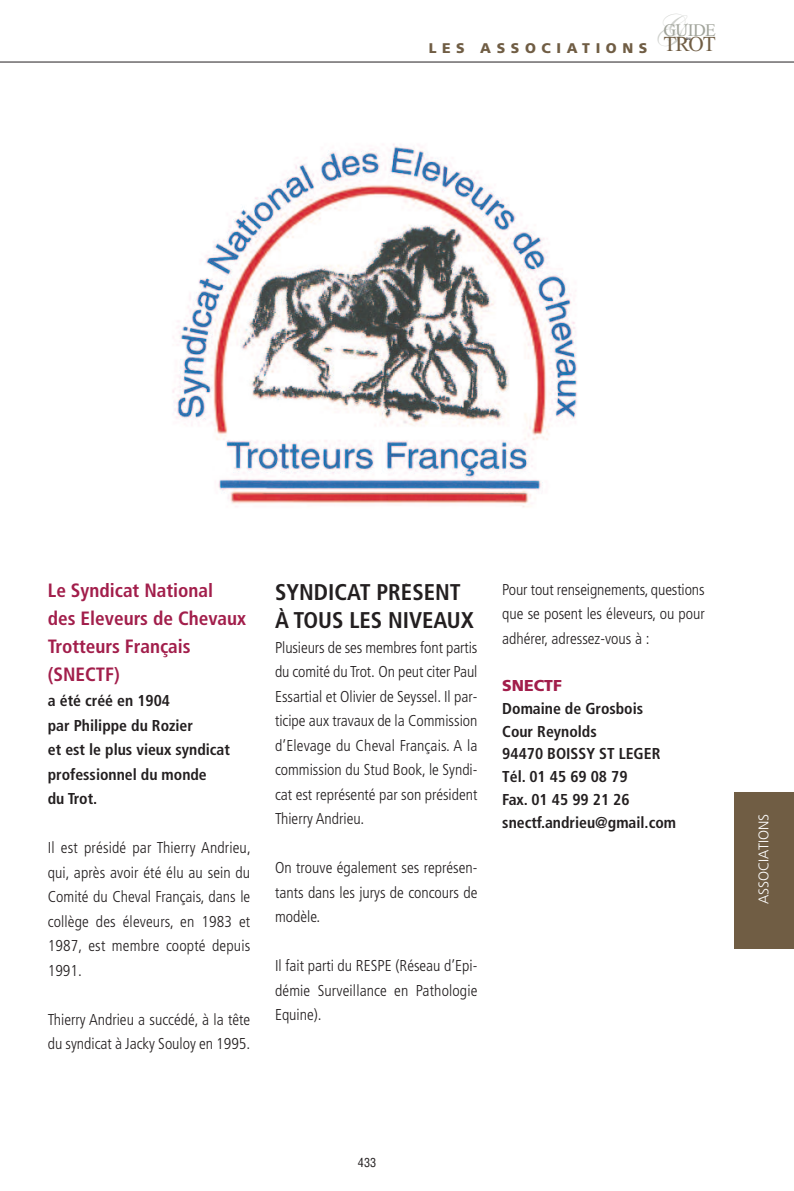
<style>
.page{position:relative;width:794px;height:1191px;background:#fff}
.page>*{position:absolute;margin:0;border:0;box-sizing:border-box;transform-origin:0 0}
.t1{font:700 condensed 22.75px/28px "Frutiger";color:#231f20}
.t2{font:21.35px "Times New Roman";color:#705d44}
.t3{font:700 condensed 19.25px/28px "Frutiger";color:#a21e4b}
.t4{font:17.68px "Times New Roman";letter-spacing:-.035em;color:#a1a49b}
.t5{font:300 condensed 15.75px/24.5px "Frutiger";color:#231f20;text-align:justify}
.t6{font:700 condensed 15.75px/22.8px "Frutiger";color:#231f20}
.t7{font:900 15.75px "Frutiger";color:#a21e4b}
.t8{font:900 14px "Frutiger";letter-spacing:.4em;color:#705d44}
.t9{font:300 14px "Frutiger";color:#fff}
.t10{font:condensed 12.25px "Helvetica";color:#231f20}
.t11{font:3.5px "Meta Plus Bold Caps";color:#231f20}
.s1{font-family:"Edwardian Script ITC";font-size:35.52px;color:#cdcfcb}
</style>
<div class="page">
<hr style="left:0;top:62px;width:794px;height:1px;background:#231f20">
<div style="left:734px;top:792px;width:60px;height:157px;background:#705d44"></div>
<img style="left:172px;top:143px;width:405px;height:364px">
<p class="t8" style="left:429px;top:43px;width:220px">LES ASSOCIATIONS</p>
<p class="t4" style="left:656px;top:20px;width:61px"><span class="s1">G</span>GUIDE</p>
<h2 class="t2" style="left:663px;top:32px;width:54px">TROT</h2>
<p class="t11" style="left:686px;top:37px;width:6px">DU</p>
<p class="t3" style="left:48px;top:578px;width:200px">Le Syndicat National<br>des Eleveurs de Chevaux<br>Trotteurs Français (SNECTF)</p>
<p class="t6" style="left:48px;top:689px;width:184px;line-height:24.5px">a été créé en 1904<br>par Philippe du Rozier<br>et est le plus vieux syndicat professionnel du monde<br>du Trot.</p>
<p class="t5" style="left:48px;top:836px;width:204px">Il est présidé par Thierry Andrieu, qui, après avoir été élu au sein du Comité du Cheval Français, dans le collège des éleveurs, en 1983 et 1987, est membre coopté depuis 1991.</p>
<p class="t5" style="left:48px;top:1008px;width:204px">Thierry Andrieu a succédé, à la tête du syndicat à Jacky Souloy en 1995.</p>
<h1 class="t1" style="left:275px;top:580px;width:200px">SYNDICAT PRÉSENT<br>À TOUS LES NIVEAUX</h1>
<p class="t5" style="left:275px;top:636px;width:204px">Plusieurs de ses membres font partis du comité du Trot. On peut citer Paul Essartial et Olivier de Seyssel. Il par&shy;ticipe aux travaux de la Commission d’Elevage du Cheval Français. A la commission du Stud Book, le Syndi&shy;cat est représenté par son président Thierry Andrieu.</p>
<p class="t5" style="left:275px;top:856px;width:204px">On trouve également ses représen&shy;tants dans les jurys de concours de modèle.</p>
<p class="t5" style="left:275px;top:954px;width:204px">Il fait parti du RESPE (Réseau d’Epi&shy;démie Surveillance en Pathologie Equine).</p>
<p class="t5" style="left:502px;top:578px;width:204px">Pour tout renseignements, questions que se posent les éleveurs, ou pour adhérer, adressez-vous à :</p>
<p class="t7" style="left:502px;top:679px;width:61px">SNECTF</p>
<p class="t6" style="left:502px;top:698px;width:175px">Domaine de Grosbois<br>Cour Reynolds<br>94470 BOISSY ST LEGER<br>Tél. 01 45 69 08 79<br>Fax. 01 45 99 21 26 snectf.andrieu@gmail.com</p>
<p class="t10" style="left:358px;top:1157px;width:20px">433</p>
<p class="t9" style="left:758px;top:904px;width:92px;rotate:-90deg">ASSOCIATIONS</p>
</div>
